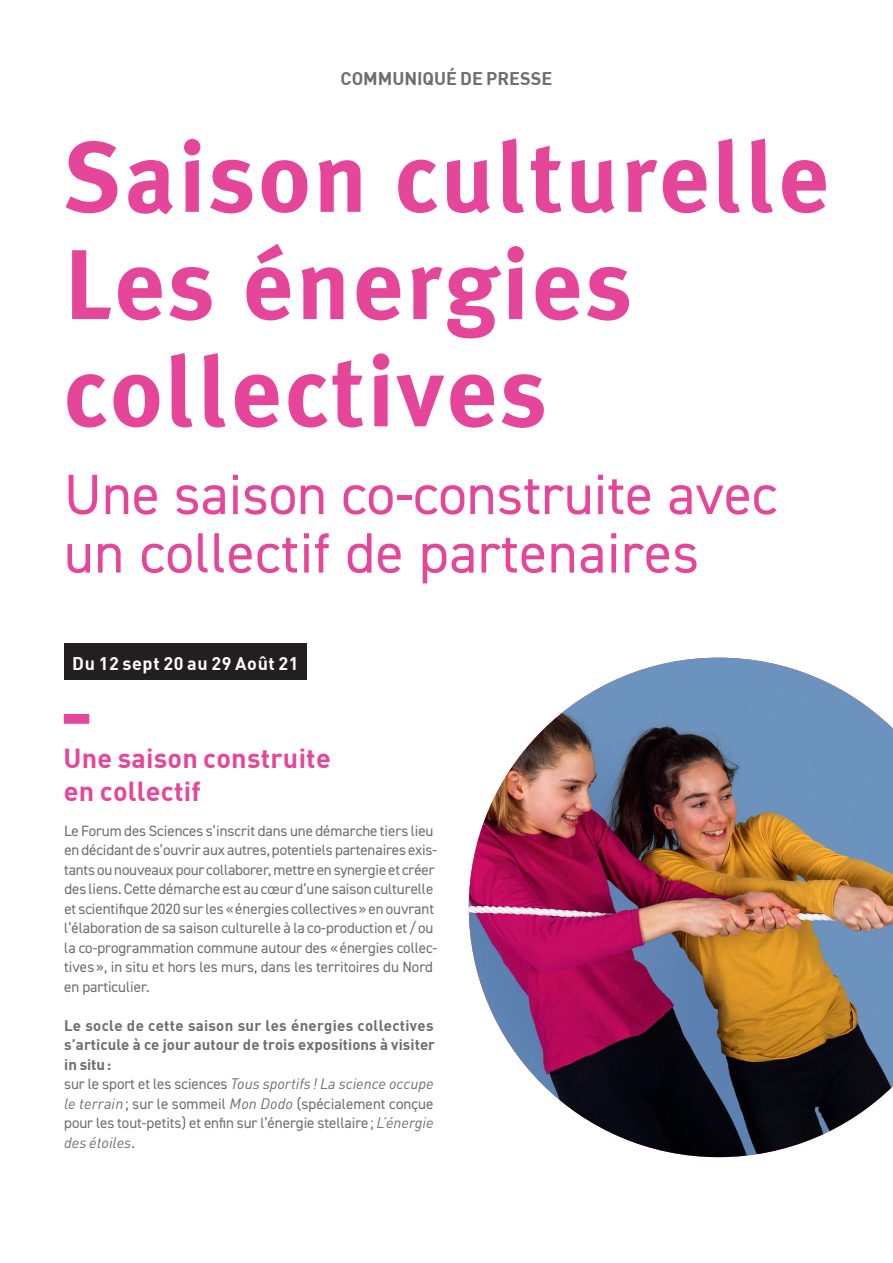
<style>
.page{position:relative;width:893px;height:1263px;background:#fff}
.page>*{position:absolute;margin:0;border:0;box-sizing:border-box;transform-origin:0 0}
.t1{font:700 99px/107.2px "Meta Plus";letter-spacing:.03em;color:#e64699}
.t2{font:57px/58.5px "DIN2014";letter-spacing:.005em;color:#e64699}
.t3{font:27px/33px "DIN Bold";letter-spacing:.01em;color:#e64699}
.t4{font:18px "DIN Bold";letter-spacing:.035em;color:#fff}
.t5{font:18px "DIN Bold";color:#6c6d70}
.t6{font:15px/19.5px "DIN2014";letter-spacing:-.005em;color:#6c6d70}
.t7{font:15px/19.5px "DIN Bold";letter-spacing:.005em;color:#6c6d70;text-align:justify}
.t8{font:italic 15px "DIN";color:#6c6d70}
.s1{font-family:"DIN2014";font-style:normal}
.s2{font-family:"DIN";font-style:italic}
</style>
<div class="page">
<img style="left:469px;top:658px;width:424px;height:499px">
<div style="left:64px;top:714px;width:25px;height:10px;background:#e64699"></div>
<div style="left:64px;top:643px;width:242px;height:37px;background:#231f20"></div>
<p class="t5" style="left:341px;top:67px;width:213px">COMMUNIQUÉ DE PRESSE</p>
<h1 class="t1" style="left:64px;top:123px;width:767px">Saison culturelle<br>Les énergies collectives</h1>
<h2 class="t2" style="left:64px;top:464px;width:715px">Une saison co-construite avec un collectif de partenaires</h2>
<p class="t4" style="left:72px;top:652px;width:228px">Du 12 sept 20 au 29 Août 21</p>
<h3 class="t3" style="left:64px;top:740px;width:269px">Une saison construite en collectif</h3>
<p class="t6" style="left:64px;top:821px;width:375px">Le Forum des Sciences s’inscrit dans une démarche tiers lieu en décidant de s’ouvrir aux autres, potentiels partenaires exis&shy;tants ou nouveaux pour collaborer, mettre en synergie et créer des liens. Cette démarche est au cœur d’une saison culturelle et scientifique 2020 sur les «énergies collectives» en ouvrant l’élaboration de sa saison culturelle à la co-production et/ou la co-programmation commune autour des «énergies collec&shy;tives », in situ et hors les murs, dans les territoires du Nord en particulier.</p>
<p class="t7" style="left:64px;top:1015px;width:373px">Le socle de cette saison sur les énergies collectives s’articule à ce jour autour de trois expositions à visiter in situ:</p>
<p class="t8" style="left:64px;top:1075px;width:371px"><span class="s1">sur le sport et les sciences</span> Tous sportifs ! La science occupe</p>
<p class="t6" style="left:64px;top:1094px;width:371px"><span class="s2">le terrain</span> ; sur le sommeil <span class="s2">Mon Dodo</span> (spécialement conçue pour les tout-petits) et enfin sur l’énergie stellaire; <span class="s2">L’énergie</span></p>
<p class="t8" style="left:64px;top:1133px;width:72px">des étoiles<span class="s1">.</span></p>
</div>
